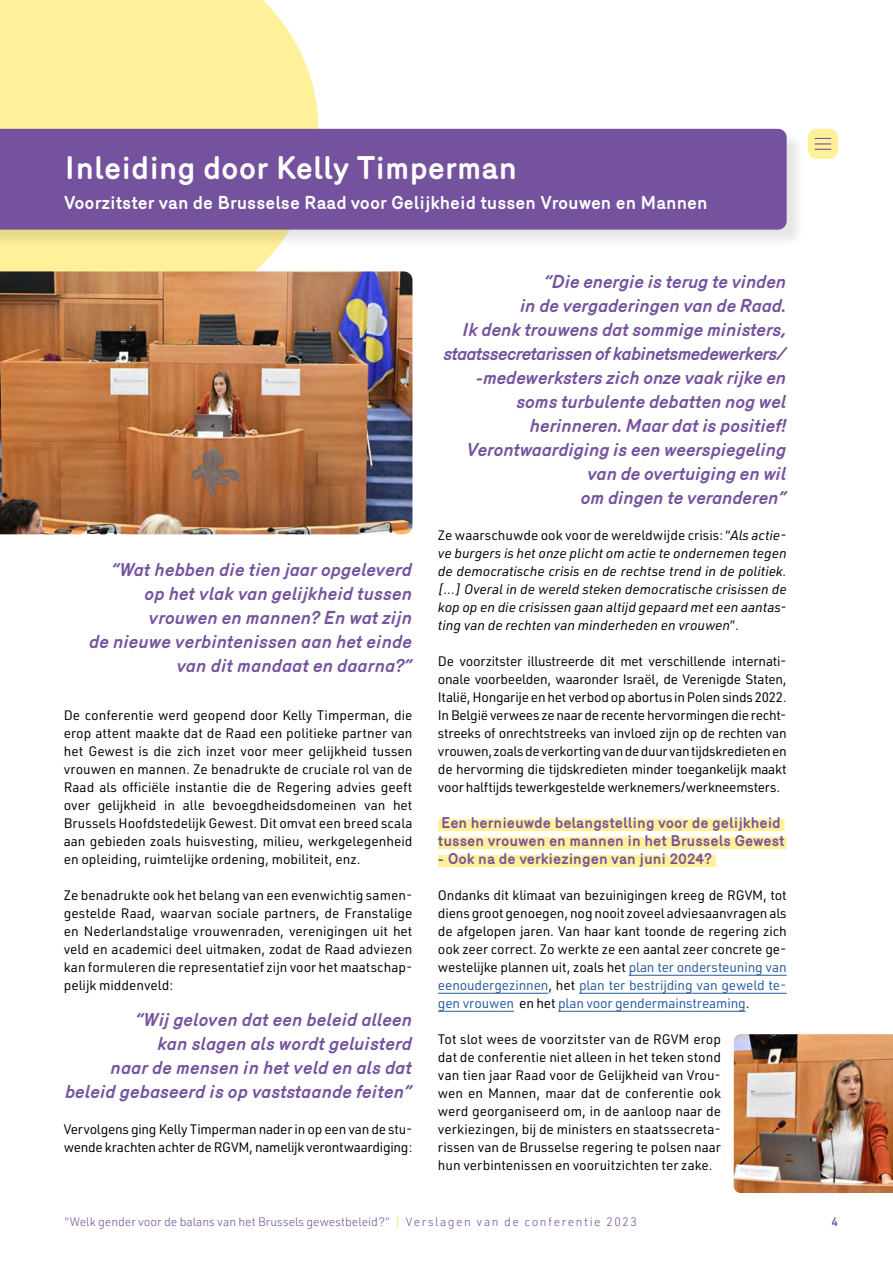
<style>
.page{position:relative;width:893px;height:1263px;background:#fff}
.page>*{position:absolute;margin:0;border:0;box-sizing:border-box;transform-origin:0 0}
.TITRE_CHAPITRE{font:700 31.5px "Mercury";color:#fff}
.CITATIONS{font:italic 700 18px/24px "Merkury";letter-spacing:-.01em;color:#75529d;text-align:right}
.TITRE_2{font:700 18px "Mercury";color:#fff}
.TITRE_X_X{font:700 15px/18px "Mercury";color:#75529d}
.BODYTEXT{font:13.5px/18px "URWDIN";letter-spacing:-.005em;color:#000;text-align:justify}
.BODYTEXT-2{font:italic 13.5px/18px "URWDIN";color:#000;text-align:justify}
.t1{font:300 12px "URWDIN";color:#75529d}
.t2{font:12px "URWDIN";color:#20388a}
.s1{font-style:normal}
.s2{color:#275b9b}
.s3{color:#ffe600}
</style>
<div class="page">
<svg style="left:0;top:0;width:335px;height:271px;background:#fef2a5"></svg>
<div style="left:0;top:131px;width:805px;height:117px;background:#000;opacity:.1"></div>
<div style="left:0;top:129px;width:787px;height:101px;background:#75529d"></div>
<div style="left:438px;top:819px;width:346px;height:12px;background:#fff19a"></div>
<div style="left:438px;top:837px;width:349px;height:12px;background:#fff19a"></div>
<div style="left:438px;top:855px;width:278px;height:12px;background:#fff19a"></div>
<hr style="left:629px;top:975px;width:158px;height:1px;background:#275b9b">
<hr style="left:438px;top:993px;width:110px;height:1px;background:#275b9b">
<hr style="left:579px;top:993px;width:208px;height:1px;background:#275b9b">
<hr style="left:438px;top:1011px;width:76px;height:1px;background:#275b9b">
<hr style="left:558px;top:1011px;width:188px;height:1px;background:#275b9b">
<img style="left:0;top:271px;width:412px;height:263px">
<img style="left:734px;top:1034px;width:159px;height:159px">
<div style="left:808px;top:129px;width:30px;height:30px;background:#fff19a;border-radius:9px"></div>
<svg style="left:815px;top:138px;width:16px;height:12px"></svg>
<p class="TITRE_CHAPITRE" style="left:64px;top:150px;width:455px">Inleiding door Kelly Timperman</p>
<p class="TITRE_2" style="left:64px;top:192px;width:645px">Voorzitster van de Brusselse Raad voor Gelijkheid tussen Vrouwen en Mannen</p>
<p class="CITATIONS" style="left:89px;top:556px;width:324px">“Wat hebben die tien jaar opgeleverd op het vlak van gelijkheid tussen vrouwen en mannen? En wat zijn<br>de nieuwe verbintenissen aan het einde van dit mandaat en daarna?”</p>
<p class="BODYTEXT" style="left:64px;top:706px;width:350px">De conferentie werd geopend door Kelly Timperman, die erop attent maakte dat de Raad een politieke partner van het Gewest is die zich inzet voor meer gelijkheid tussen vrouwen en mannen. Ze benadrukte de cruciale rol van de Raad als officiële instantie die de Regering advies geeft over gelijkheid in alle bevoegdheidsdomeinen van het Brussels Hoofdstedelijk Gewest. Dit omvat een breed scala aan gebieden zoals huisvesting, milieu, werkgelegenheid en opleiding, ruimtelijke ordening, mobiliteit, enz.</p>
<p class="BODYTEXT" style="left:64px;top:886px;width:350px">Ze benadrukte ook het belang van een evenwichtig samen&shy;gestelde Raad, waarvan sociale partners, de Franstalige en Nederlandstalige vrouwenraden, verenigingen uit het veld en academici deel uitmaken, zodat de Raad adviezen kan formuleren die representatief zijn voor het maatschap&shy;pelijk middenveld:</p>
<p class="CITATIONS" style="left:65px;top:1006px;width:349px">“Wij geloven dat een beleid alleen<br>kan slagen als wordt geluisterd<br>naar de mensen in het veld en als dat beleid gebaseerd is op vaststaande feiten”</p>
<p class="BODYTEXT" style="left:64px;top:1120px;width:350px">Vervolgens ging Kelly Timperman nader in op een van de stu&shy;wende krachten achter de RGVM, namelijk verontwaardiging:</p>
<p class="CITATIONS" style="left:444px;top:268px;width:344px">“Die energie is terug te vinden<br>in de vergaderingen van de Raad.<br>Ik denk trouwens dat sommige ministers, staatssecretarissen of kabinetsmedewerkers/ -medewerksters zich onze vaak rijke en soms turbulente debatten nog wel herinneren. Maar dat is positief!<br>Verontwaardiging is een weerspiegeling van de overtuiging en wil<br>om dingen te veranderen”</p>
<p class="BODYTEXT-2" style="left:438px;top:526px;width:350px"><span class="s1">Ze waarschuwde ook voor de wereldwijde crisis: “</span>Als actie&shy;ve burgers is het onze plicht om actie te ondernemen tegen de democratische crisis en de rechtse trend in de politiek. [...] Overal in de wereld steken democratische crisissen de kop op en die crisissen gaan altijd gepaard met een aantas&shy;ting van de rechten van minderheden en vrouwen<span class="s1">”.</span></p>
<p class="BODYTEXT" style="left:438px;top:652px;width:350px">De voorzitster illustreerde dit met verschillende internati&shy;onale voorbeelden, waaronder Israël, de Verenigde Staten, Italië, Hongarije en het verbod op abortus in Polen sinds 2022.<br>In België verwees ze naar de recente hervormingen die recht&shy;streeks of onrechtstreeks van invloed zijn op de rechten van vrouwen, zoals de verkorting van de duur van tijdskredieten en de hervorming die tijdskredieten minder toegankelijk maakt voor halftijds tewerkgestelde werknemers/werkneemsters.</p>
<p class="TITRE_X_X" style="left:438px;top:814px;width:348px">Een hernieuwde belangstelling voor de gelijkheid tussen vrouwen en mannen in het Brussels Gewest</p>
<p class="TITRE_X_X" style="left:438px;top:850px;width:276px">- Ook na de verkiezingen van juni 2024?</p>
<p class="BODYTEXT" style="left:438px;top:886px;width:350px">Ondanks dit klimaat van bezuinigingen kreeg de RGVM, tot diens groot genoegen, nog nooit zoveel adviesaanvragen als de afgelopen jaren. Van haar kant toonde de regering zich ook zeer correct. Zo werkte ze een aantal zeer concrete ge&shy;westelijke plannen uit, zoals het <span class="s2">plan ter ondersteuning van eenoudergezinnen</span>, het <span class="s2">plan ter bestrijding van geweld te&shy;gen vrouwen</span> en het <span class="s2">plan voor gendermainstreaming</span>.</p>
<p class="BODYTEXT" style="left:438px;top:1030px;width:285px">Tot slot wees de voorzitster van de RGVM erop dat de conferentie niet alleen in het teken stond van tien jaar Raad voor de Gelijkheid van Vrou&shy;wen en Mannen, maar dat de conferentie ook werd georganiseerd om, in de aanloop naar de verkiezingen, bij de ministers en staatssecreta&shy;rissen van de Brusselse regering te polsen naar hun verbintenissen en vooruitzichten ter zake.</p>
<p class="t1" style="left:65px;top:1213px;width:573px">“Welk gender voor de balans van het Brussels gewestbeleid?” <span class="s3">|</span> Ve r s l a g e n v a n d e c o n f e r e n t i e 2 0 2 3</p>
<p class="t2" style="left:831px;top:1213px;width:8px">4</p>
</div>
